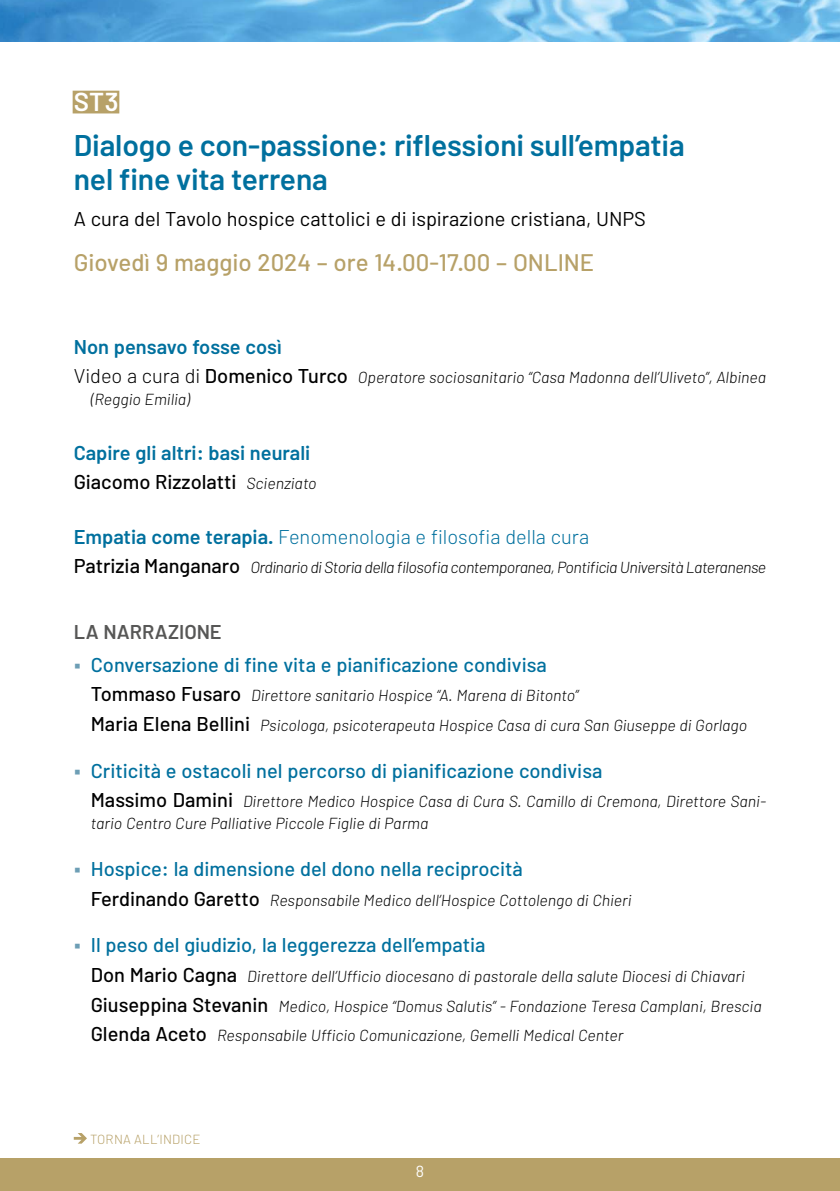
<style>
.page{position:relative;width:840px;height:1191px;background:#fff}
.page>*{position:absolute;margin:0;border:0;box-sizing:border-box;transform-origin:0 0}
.ST_titolo{font:600 30px/34px "Barlow";letter-spacing:-.005em;color:#00709e}
.ST_numero{font:600 26px "Barlow";color:#fff}
.ST_data{font:500 24px "Barlow";color:#b7a168}
.t1{font:500 20px "Barlow";color:#00709e}
.ST_acuradi{font:20px "Barlow";color:#000}
.ST_titolointervento{font:300 20px "Barlow";color:#00709e}
.ST_titolointervento-2{font:600 20px "Barlow";color:#00709e}
.ST_relatore{font:500 20px "Barlow";color:#000}
.ST_titolointervento-3{font:600 20px "Barlow";color:#575756}
.ST_relatore-2{font:italic 300 16px/22px "Barlow";color:#000}
.ST_relatore-3{font:italic 300 16px "Barlow";letter-spacing:-.03em;color:#000}
.t2{font:16px "Barlow";color:#fff}
.t3{font:300 13.2px "Barlow";letter-spacing:.02em;color:#b7a168}
.s1{font-style:normal;font-size:20px}
.s2{font-weight:500;font-style:normal;font-size:20px}
.s3{font-weight:300;font-style:italic;font-size:16px}
.s4{font-weight:600}
.s5{color:#6d9eb5}
</style>
<div class="page">
<img style="left:0;top:0;width:839px;height:41px">
<div style="left:0;top:1158px;width:839px;height:33px;background:#b7a168"></div>
<div style="left:73px;top:91px;width:46px;height:22px;background:#b7a168"></div>
<svg style="left:74px;top:1133px;width:13px;height:10px"></svg>
<p class="ST_numero" style="left:74px;top:86px;width:46px">ST3</p>
<p class="ST_titolo" style="left:74px;top:128px;width:612px">Dialogo e con-passione: riflessioni sull’empatia nel fine vita terrena</p>
<p class="ST_acuradi" style="left:74px;top:206px;width:573px">A cura del Tavolo hospice cattolici e di ispirazione cristiana, UNPS</p>
<p class="ST_data" style="left:74px;top:247px;width:521px">Giovedì 9 maggio 2024 – ore 14.00-17.00 – ONLINE</p>
<p class="ST_titolointervento-2" style="left:74px;top:334px;width:209px">Non pensavo fosse così</p>
<p class="ST_relatore-2" style="left:91px;top:366px;width:676px;text-indent:-17px"><span class="s1">Video a cura di</span> <span class="s2">Domenico Turco</span> Operatore sociosanitario “Casa Madonna dell’Uliveto”, Albinea (Reggio Emilia)</p>
<p class="ST_titolointervento-2" style="left:74px;top:440px;width:238px">Capire gli altri: basi neurali</p>
<p class="ST_relatore" style="left:74px;top:470px;width:244px">Giacomo Rizzolatti <span class="s3">Scienziato</span></p>
<p class="ST_titolointervento" style="left:74px;top:524px;width:516px"><span class="s4">Empatia come terapia.</span> Fenomenologia e filosofia della cura</p>
<p class="ST_relatore-3" style="left:74px;top:557px;width:693px"><span class="s2">Patrizia Manganaro</span> Ordinario di Storia della filosofia contemporanea, Pontificia Università Lateranense</p>
<p class="ST_titolointervento-3" style="left:74px;top:619px;width:149px">LA NARRAZIONE</p>
<p class="t1" style="left:74px;top:652px;width:474px"><span class="s5">▪</span> Conversazione di fine vita e pianificazione condivisa</p>
<p class="ST_relatore-2" style="left:91px;top:684px;width:489px"><span class="s2">Tommaso Fusaro</span> Direttore sanitario Hospice “A. Marena di Bitonto”</p>
<p class="ST_relatore-2" style="left:91px;top:713px;width:657px"><span class="s2">Maria Elena Bellini</span> Psicologa, psicoterapeuta Hospice Casa di cura San Giuseppe di Gorlago</p>
<p class="t1" style="left:74px;top:758px;width:530px"><span class="s5">▪</span> Criticità e ostacoli nel percorso di pianificazione condivisa</p>
<p class="ST_relatore-2" style="left:91px;top:790px;width:676px"><span class="s2">Massimo Damini</span> Direttore Medico Hospice Casa di Cura S. Camillo di Cremona, Direttore Sani&shy;tario Centro Cure Palliative Piccole Figlie di Parma</p>
<p class="t1" style="left:74px;top:856px;width:450px"><span class="s5">▪</span> Hospice: la dimensione del dono nella reciprocità</p>
<p class="ST_relatore-2" style="left:91px;top:888px;width:542px"><span class="s2">Ferdinando Garetto</span> Responsabile Medico dell’Hospice Cottolengo di Chieri</p>
<p class="t1" style="left:74px;top:932px;width:413px"><span class="s5">▪</span> Il peso del giudizio, la leggerezza dell’empatia</p>
<p class="ST_relatore-2" style="left:91px;top:965px;width:655px"><span class="s2">Don Mario Cagna</span> Direttore dell’Ufficio diocesano di pastorale della salute Diocesi di Chiavari</p>
<p class="ST_relatore-2" style="left:91px;top:994px;width:672px"><span class="s2">Giuseppina Stevanin</span> Medico, Hospice “Domus Salutis” - Fondazione Teresa Camplani, Brescia</p>
<p class="ST_relatore-2" style="left:91px;top:1024px;width:533px"><span class="s2">Glenda Aceto</span> Responsabile Ufficio Comunicazione, Gemelli Medical Center</p>
<p class="t3" style="left:90px;top:1130px;width:112px">TORNA ALL’INDICE</p>
<p class="t2" style="left:415px;top:1161px;width:10px">8</p>
</div>
